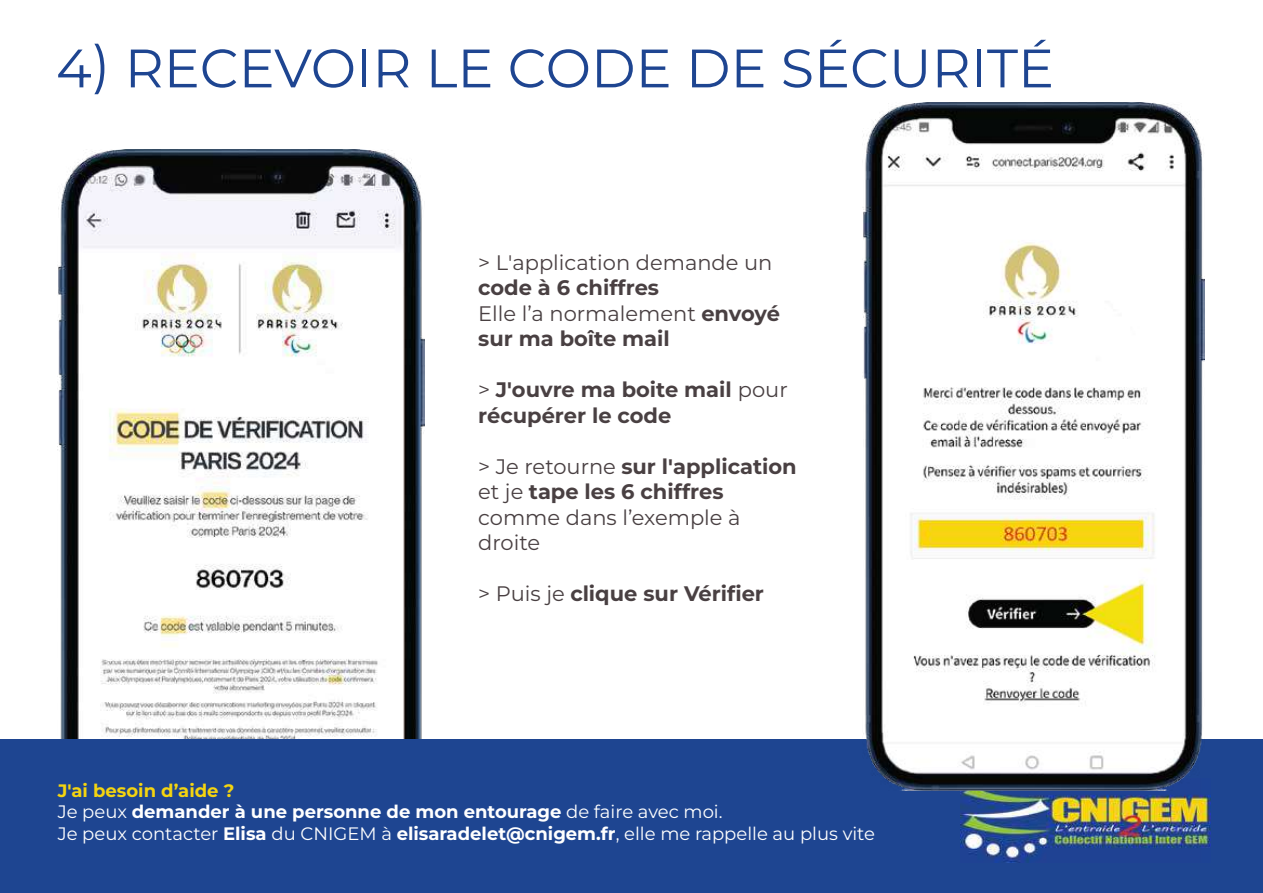
<style>
.page{position:relative;width:1263px;height:893px;background:#fff}
.page>*{position:absolute;margin:0;border:0;box-sizing:border-box;transform-origin:0 0}
.t1{font:54px "Montserrat";color:#1e4591}
.t2{font:700 21px/25.5px "Montserrat";color:#494042}
.t3{font:21px/25.5px "Montserrat";color:#494042}
.t4{font:18px/21.6px "Montserrat";color:#fff}
.s1{font-weight:400}
.s2{font-weight:700}
.s3{font-weight:700;color:#f4d410}
</style>
<div class="page">
<img style="left:58px;top:149px;width:366px;height:591px">
<div style="left:0;top:740px;width:1263px;height:153px;background:#1e4591"></div>
<img style="left:862px;top:102px;width:342px;height:689px">
<h1 class="t1" style="left:56px;top:31px;width:999px">4) RECEVOIR LE CODE DE SÉCURITÉ</h1>
<p class="t3" style="left:478px;top:249px;width:296px">&gt; L'application demande un</p>
<p class="t2" style="left:478px;top:274px;width:303px">code à 6 chiffres<br><span class="s1">Elle l’a normalement</span> envoyé sur ma boîte mail</p>
<p class="t2" style="left:478px;top:376px;width:311px"><span class="s1">&gt;</span> J'ouvre ma boite mail <span class="s1">pour </span>récupérer le code</p>
<p class="t3" style="left:478px;top:453px;width:320px">&gt; Je retourne <span class="s2">sur l'application </span>et je <span class="s2">tape les 6 chiffres </span>comme dans l’exemple à droite</p>
<p class="t2" style="left:478px;top:580px;width:287px"><span class="s1">&gt; Puis je</span> clique sur Vérifier</p>
<p class="t4" style="left:58px;top:779px;width:819px"><span class="s3">J'ai besoin d’aide ?<br></span>Je peux <span class="s2">demander à une personne de mon entourage</span> de faire avec moi.<br>Je peux contacter <span class="s2">Elisa</span> du CNIGEM à <span class="s2">elisaradelet@cnigem.fr</span>, elle me rappelle au plus vite</p>
</div>
